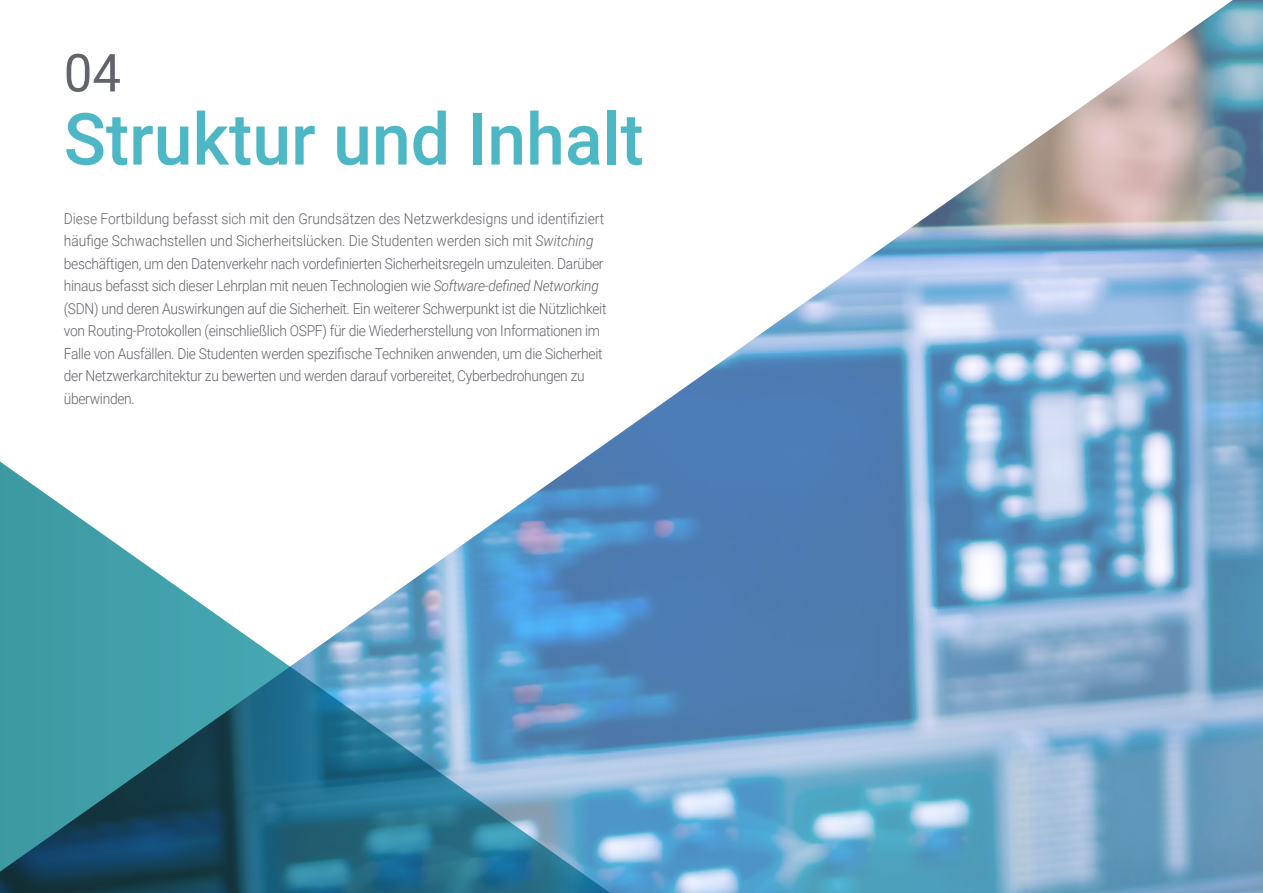
<style>
.page{position:relative;width:1263px;height:893px;background:#fff}
.page>*{position:absolute;margin:0;border:0;box-sizing:border-box;transform-origin:0 0}
.t1{font:500 72px "Roboto";color:#4db7c5}
.t2{font:52.5px "Roboto";color:#61646a}
.t3{font:300 15px/22.5px "Roboto";letter-spacing:-.02em;color:#61646a;scale:.92 1}
.s1{font-style:italic}
</style>
<div class="page">
<img style="left:602px;top:0;width:661px;height:893px">
<svg style="left:0;top:446px;width:640px;height:447px"></svg>
<h2 class="t2" style="left:64px;top:36px;width:59px">04</h2>
<h1 class="t1" style="left:64px;top:89px;width:581px">Struktur und Inhalt</h1>
<p class="t3" style="left:64px;top:207px;width:591px">Diese Fortbildung befasst sich mit den Grundsätzen des Netzwerkdesigns und identifiziert häufige Schwachstellen und Sicherheitslücken. Die Studenten werden sich mit <span class="s1">Switching </span>beschäftigen, um den Datenverkehr nach vordefinierten Sicherheitsregeln umzuleiten. Darüber hinaus befasst sich dieser Lehrplan mit neuen Technologien wie <span class="s1">Software-defined Networking </span>(SDN) und deren Auswirkungen auf die Sicherheit. Ein weiterer Schwerpunkt ist die Nützlichkeit von Routing-Protokollen (einschließlich OSPF) für die Wiederherstellung von Informationen im Falle von Ausfällen. Die Studenten werden spezifische Techniken anwenden, um die Sicherheit der Netzwerkarchitektur zu bewerten und werden darauf vorbereitet, Cyberbedrohungen zu überwinden.</p>
</div>
